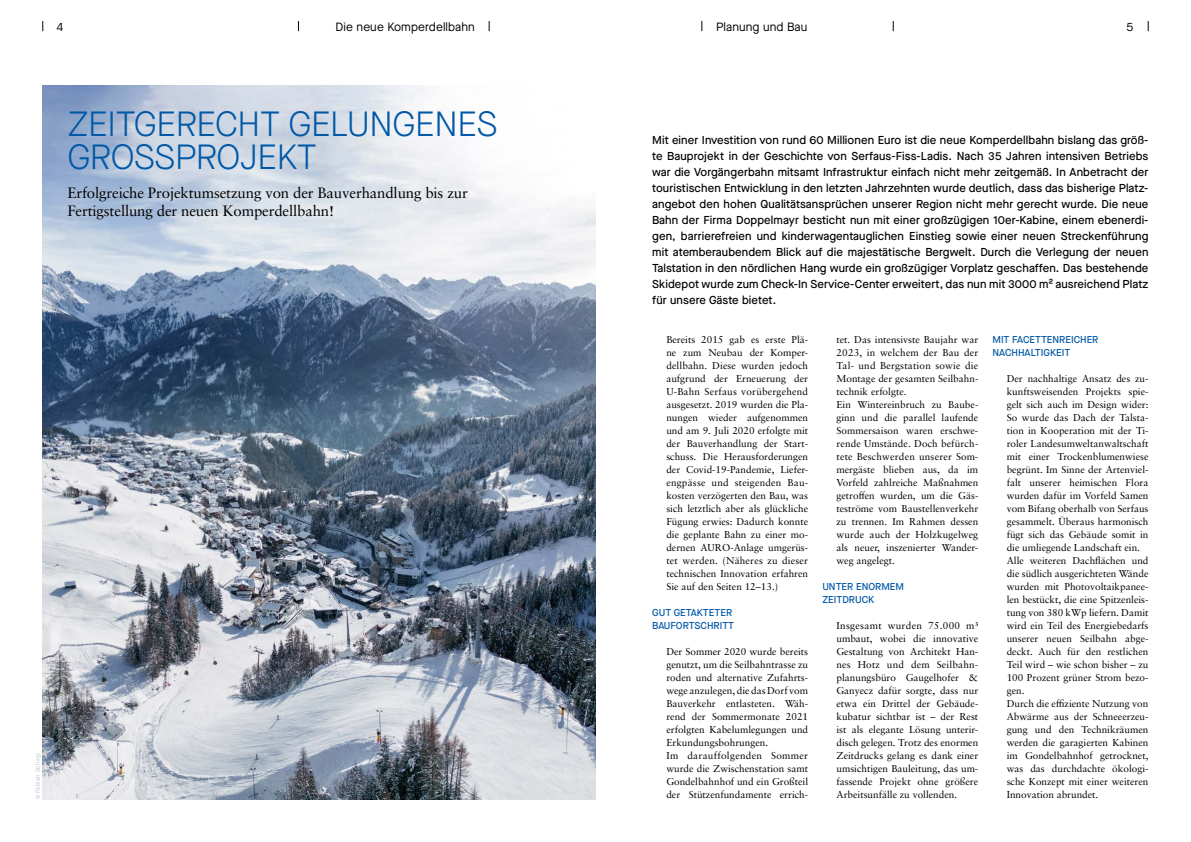
<style>
.page{position:relative;width:1191px;height:842px;background:#fff}
.page>*{position:absolute;margin:0;border:0;box-sizing:border-box;transform-origin:0 0}
.t1{font:300 35px/33px "Maison Neue";letter-spacing:-.01em;color:#0058a6}
.t2{font:15px/18px "Sabon LT Std";letter-spacing:-.01em;color:#000}
.t3{font:12px "Maison Neue";letter-spacing:.01em;color:#000}
.t4{font:500 11.5px/16px "Maison Neue";letter-spacing:.01em;color:#000;text-align:justify}
.t5{font:10px/13px "Sabon LT Pro";color:#000}
.t6{font:500 10px/13px "Maison Neue";color:#0058a6}
.t7{font:6px "Maison Neue";letter-spacing:.04em;color:#bdc5ca}
</style>
<div class="page">
<img style="left:43px;top:85px;width:552px;height:714px">
<p class="t3" style="left:57px;top:19px;width:8px">4</p>
<p class="t3" style="left:336px;top:19px;width:141px">Die neue Komperdellbahn</p>
<p class="t3" style="left:716px;top:19px;width:93px">Planung und Bau</p>
<p class="t3" style="left:1126px;top:19px;width:8px">5</p>
<h1 class="t1" style="left:67px;top:107px;width:431px">ZEITGERECHT GELUNGENES<br>GROSSPROJEKT</h1>
<h2 class="t2" style="left:67px;top:184px;width:402px">Erfolgreiche Projektumsetzung von der Bauverhandlung bis zur<br>Fertigstellung der neuen Komperdellbahn!</h2>
<p class="t7" style="left:34px;top:799px;width:48px;rotate:-90deg">© Fabian Schirgi</p>
<p class="t4" style="left:652px;top:132px;width:498px">Mit einer Investition von rund 60 Millionen Euro ist die neue Komperdellbahn bislang das größ&shy;te Bauprojekt in der Geschichte von Serfaus-Fiss-Ladis. Nach 35 Jahren intensiven Betriebs war die Vorgängerbahn mitsamt Infrastruktur einfach nicht mehr zeitgemäß. In Anbetracht der touristischen Entwicklung in den letzten Jahrzehnten wurde deutlich, dass das bisherige Platz&shy;angebot den hohen Qualitätsansprüchen unserer Region nicht mehr gerecht wurde. Die neue Bahn der Firma Doppelmayr besticht nun mit einer großzügigen 10er-Kabine, einem ebenerdi&shy;gen, barrierefreien und kinderwagentauglichen Einstieg sowie einer neuen Streckenführung mit atemberaubendem Blick auf die majestätische Bergwelt. Durch die Verlegung der neuen Talstation in den nördlichen Hang wurde ein großzügiger Vorplatz geschaffen. Das bestehende Skidepot wurde zum Check-In Service-Center erweitert, das nun mit 3000 m² ausreichend Platz für unsere Gäste bietet.</p>
<p class="t5" style="left:666px;top:333px;width:143px;text-align:justify">Bereits 2015 gab es erste Plä&shy;ne zum Neubau der Komper&shy;dellbahn. Diese wurden jedoch aufgrund der Erneuerung der U-Bahn Serfaus vorübergehend ausgesetzt. 2019 wurden die Pla&shy;nungen wieder aufgenommen und am 9. Juli 2020 erfolgte mit der Bauverhandlung der Start&shy;schuss. Die Herausforderungen der Covid-19-Pandemie, Liefer&shy;engpässe und steigenden Bau&shy;kosten verzögerten den Bau, was sich letztlich aber als glückliche Fügung erwies: Dadurch konnte die geplante Bahn zu einer mo&shy;dernen AURO-Anlage umgerüs&shy;tet werden. (Näheres zu dieser technischen Innovation erfahren Sie auf den Seiten 12–13.)</p>
<p class="t6" style="left:652px;top:606px;width:83px">GUT GETAKTETER<br>BAUFORTSCHRITT</p>
<p class="t5" style="left:666px;top:645px;width:143px">Der Sommer 2020 wurde bereits genutzt, um die Seilbahntrasse zu roden und alternative Zufahrts&shy;wege anzulegen, die das Dorf vom<br>Bauverkehr entlasteten. Wäh&shy;rend der Sommermonate 2021 erfolgten Kabelumlegungen und<br>Erkundungsbohrungen.<br>Im darauffolgenden Sommer wurde die Zwischenstation samt<br>Gondelbahnhof und ein Großteil der Stützenfundamente errich-</p>
<p class="t5" style="left:836px;top:333px;width:143px">tet. Das intensivste Baujahr war<br>2023, in welchem der Bau der<br>Tal- und Bergstation sowie die<br>Montage der gesamten Seilbahn&shy;technik erfolgte.<br>Ein Wintereinbruch zu Baube&shy;ginn und die parallel laufende<br>Sommersaison waren erschwe&shy;rende Umstände. Doch befürch&shy;tete Beschwerden unserer Som&shy;mergäste blieben aus, da im<br>Vorfeld zahlreiche Maßnahmen getroffen wurden, um die Gäs&shy;teströme vom Baustellenverkehr zu trennen. Im Rahmen dessen wurde auch der Holzkugelweg als neuer, inszenierter Wander&shy;weg angelegt.</p>
<p class="t6" style="left:822px;top:580px;width:83px">UNTER ENORMEM<br>ZEITDRUCK</p>
<p class="t5" style="left:836px;top:619px;width:143px;text-align:justify">Insgesamt wurden 75.000 m³ umbaut, wobei die innovative Gestaltung von Architekt Han&shy;nes Hotz und dem Seilbahn&shy;planungsbüro Gaugelhofer &amp; Ganyecz dafür sorgte, dass nur etwa ein Drittel der Gebäude&shy;kubatur sichtbar ist – der Rest ist als elegante Lösung unterir&shy;disch gelegen. Trotz des enormen Zeitdrucks gelang es dank einer umsichtigen Bauleitung, das um&shy;fassende Projekt ohne größere Arbeitsunfälle zu vollenden.</p>
<p class="t6" style="left:992px;top:333px;width:107px">MIT FACETTENREICHER<br>NACHHALTIGKEIT</p>
<p class="t5" style="left:1006px;top:372px;width:143px">Der nachhaltige Ansatz des zu&shy;kunftsweisenden Projekts spie&shy;gelt sich auch im Design wider:<br>So wurde das Dach der Talsta&shy;tion in Kooperation mit der Ti&shy;roler Landesumweltanwaltschaft mit einer Trockenblumenwiese begrünt. Im Sinne der Artenviel&shy;falt unserer heimischen Flora wurden dafür im Vorfeld Samen vom Bifang oberhalb von Serfaus gesammelt. Überaus harmonisch fügt sich das Gebäude somit in die umliegende Landschaft ein.<br>Alle weiteren Dachflächen und die südlich ausgerichteten Wände wurden mit Photovoltaikpanee&shy;len bestückt, die eine Spitzenleis&shy;tung von 380 kWp liefern. Damit wird ein Teil des Energiebedarfs unserer neuen Seilbahn abge&shy;deckt. Auch für den restlichen<br>Teil wird – wie schon bisher – zu<br>100 Prozent grüner Strom bezo&shy;gen.<br>Durch die effiziente Nutzung von<br>Abwärme aus der Schneeerzeu&shy;gung und den Technikräumen werden die garagierten Kabinen im Gondelbahnhof getrocknet, was das durchdachte ökologi&shy;sche Konzept mit einer weiteren<br>Innovation abrundet.</p>
</div>
